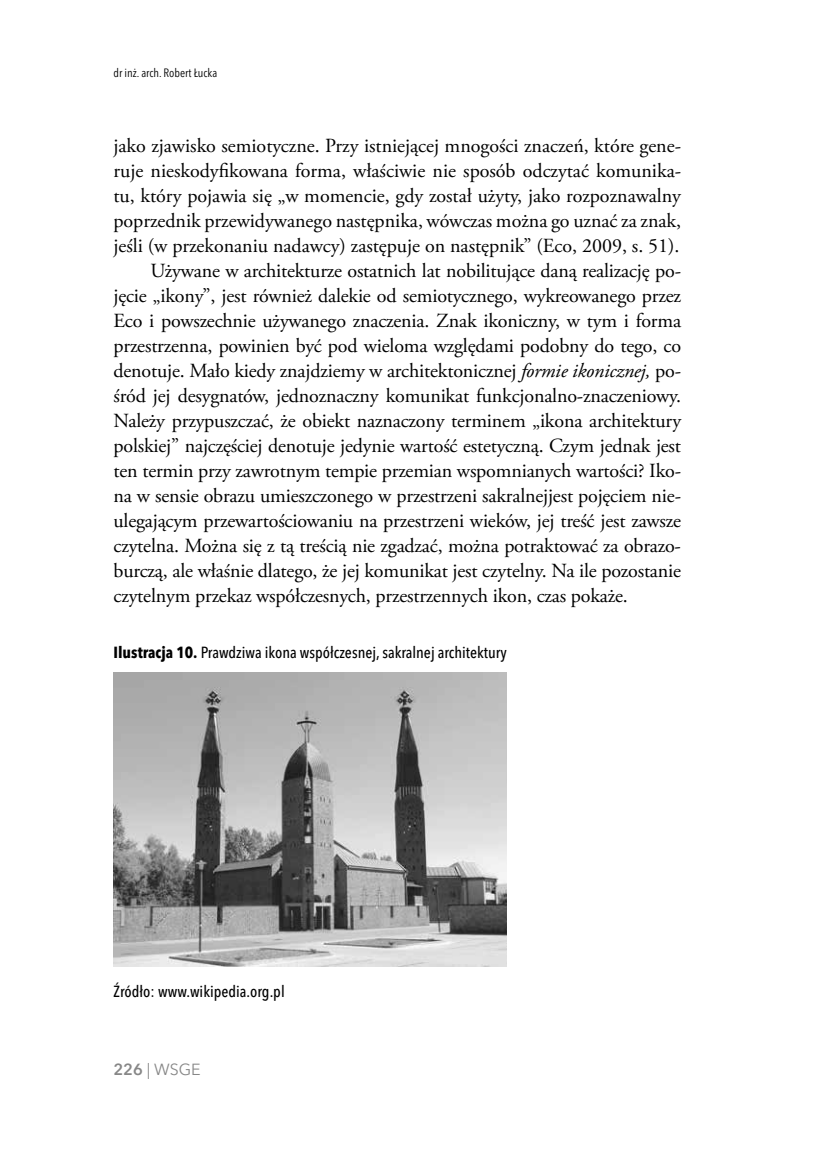
<style>
.page{position:relative;width:823px;height:1163px;background:#fff}
.page>*{position:absolute;margin:0;border:0;box-sizing:border-box;transform-origin:0 0}
.t1{font:20px "Adobe Garamond Pro";letter-spacing:-.01em;color:#000}
.t2{font:500 condensed 16px "Avenir Next LT Pro";color:#000}
.t3{font:16px "Avenir Next LT Pro";color:#878787}
.t4{font:condensed 12px "Avenir Next LT Pro";color:#000}
.s1{font-style:italic}
.s2{font-weight:700}
.s3{font-weight:600}
</style>
<div class="page">
<img style="left:113px;top:672px;width:393px;height:294px">
<p class="t4" style="left:113px;top:65px;width:105px">dr inż. arch. Robert Łucka</p>
<p class="t1" style="left:113px;top:133px;width:568px">jako zjawisko semiotyczne. Przy istniejącej mnogości znaczeń, które gene-</p>
<p class="t1" style="left:113px;top:158px;width:568px">ruje nieskodyfikowana forma, właściwie nie sposób odczytać komunika-</p>
<p class="t1" style="left:113px;top:183px;width:568px">tu, który pojawia się „w momencie, gdy został użyty, jako rozpoznawalny</p>
<p class="t1" style="left:113px;top:208px;width:568px">poprzednik przewidywanego następnika, wówczas można go uznać za znak,</p>
<p class="t1" style="left:113px;top:233px;width:567px">jeśli (w przekonaniu nadawcy) zastępuje on następnik” (Eco, 2009, s. 51).</p>
<p class="t1" style="left:150px;top:258px;width:532px">Używane w architekturze ostatnich lat nobilitujące daną realizację po-</p>
<p class="t1" style="left:113px;top:283px;width:568px">jęcie „ikony”, jest również dalekie od semiotycznego, wykreowanego przez</p>
<p class="t1" style="left:113px;top:308px;width:568px">Eco i powszechnie używanego znaczenia. Znak ikoniczny, w tym i forma</p>
<p class="t1" style="left:113px;top:333px;width:568px">przestrzenna, powinien być pod wieloma względami podobny do tego, co</p>
<p class="t1" style="left:113px;top:358px;width:568px">denotuje. Mało kiedy znajdziemy w architektonicznej <span class="s1">formie ikonicznej,</span> po-</p>
<p class="t1" style="left:113px;top:383px;width:568px">śród jej desygnatów, jednoznaczny komunikat funkcjonalno-znaczeniowy.</p>
<p class="t1" style="left:113px;top:408px;width:568px">Należy przypuszczać, że obiekt naznaczony terminem „ikona architektury</p>
<p class="t1" style="left:113px;top:433px;width:568px">polskiej” najczęściej denotuje jedynie wartość estetyczną. Czym jednak jest</p>
<p class="t1" style="left:113px;top:458px;width:568px">ten termin przy zawrotnym tempie przemian wspomnianych wartości? Iko-</p>
<p class="t1" style="left:113px;top:483px;width:568px">na w sensie obrazu umieszczonego w przestrzeni sakralnejjest pojęciem nie-</p>
<p class="t1" style="left:113px;top:508px;width:568px">ulegającym przewartościowaniu na przestrzeni wieków, jej treść jest zawsze</p>
<p class="t1" style="left:113px;top:533px;width:568px">czytelna. Można się z tą treścią nie zgadzać, można potraktować za obrazo-</p>
<p class="t1" style="left:113px;top:558px;width:568px">burczą, ale właśnie dlatego, że jej komunikat jest czytelny. Na ile pozostanie</p>
<p class="t1" style="left:113px;top:583px;width:515px">czytelnym przekaz współczesnych, przestrzennych ikon, czas pokaże.</p>
<p class="t2" style="left:113px;top:642px;width:394px"><span class="s2">Ilustracja 10.</span> Prawdziwa ikona współczesnej, sakralnej architektury</p>
<p class="t2" style="left:113px;top:981px;width:173px">Źródło: www.wikipedia.org.pl</p>
<p class="t3" style="left:113px;top:1059px;width:89px"><span class="s3">226</span> | WSGE</p>
</div>
